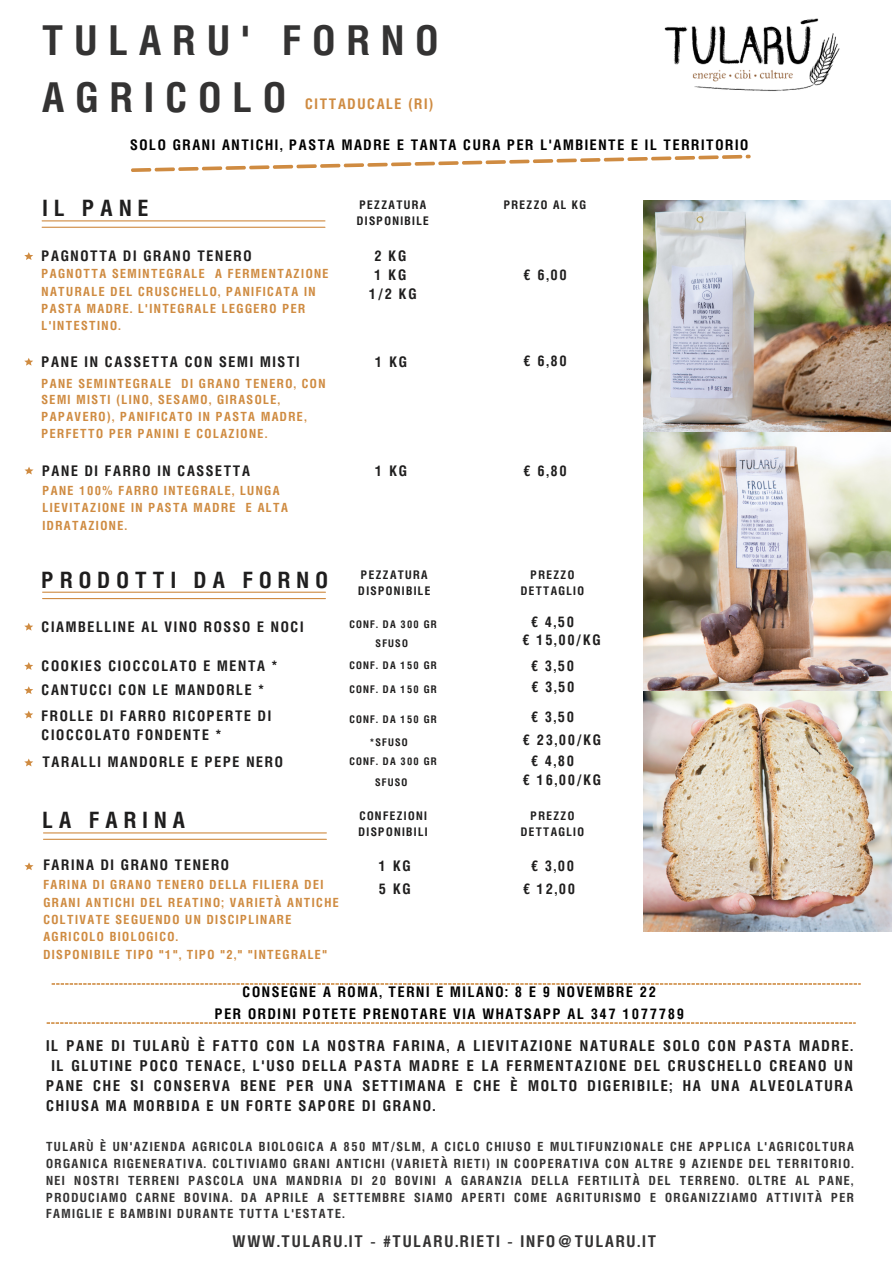
<style>
.page{position:relative;width:894px;height:1264px;background:#fff}
.page>*{position:absolute;margin:0;border:0;box-sizing:border-box;transform-origin:0 0}
.t1{font:700 41.1px/56.7px "Helios Cond";letter-spacing:.275em;color:#343333}
.t2{font:700 22.5px "Helios Cond";letter-spacing:.275em;color:#1f1e1e}
.t3{font:700 16.2px "Helios Cond";letter-spacing:.115em;color:#343333}
.t4{font:700 15px "Helios Cond";letter-spacing:.115em;color:#1f1e1e}
.t5{font:700 14.7px/21.5px "Helios Cond";letter-spacing:.115em;color:#000;text-align:center}
.t6{font:700 14.7px "Helios Cond";letter-spacing:.115em;color:#1f1e1e}
.t7{font:700 14.55px/18.9px "Helios Cond";letter-spacing:.115em;color:#1f1e1e;text-align:center}
.t8{font:700 14.55px "Helios Cond";letter-spacing:.115em;color:#000}
.t9{font:700 14.55px "Helios Cond";letter-spacing:.115em;color:#cf8b41}
.t10{font:700 12.6px/17.4px "Helios Cond";letter-spacing:.115em;color:#cf8b41}
.t11{font:700 12.6px/16.8px "Helios Cond";letter-spacing:.115em;color:#343333;text-align:justify}
.t12{font:700 11.85px/15.9px "Helios Cond";letter-spacing:.115em;color:#1f1e1e}
.t13{font:700 10.5px "Helios Cond";letter-spacing:.115em;color:#1f1e1e}
</style>
<div class="page">
<img style="left:664px;top:18px;width:176px;height:73px">
<svg style="left:24px;top:252px;width:9px;height:8px"></svg>
<svg style="left:24px;top:358px;width:9px;height:7px"></svg>
<svg style="left:25px;top:467px;width:9px;height:7px"></svg>
<hr style="left:42px;top:227px;width:283px;height:1px;background:#cf8b41">
<hr style="left:42px;top:220px;width:283px;height:1px;background:#cf8b41">
<img style="left:643px;top:201px;width:247px;height:730px">
<svg style="left:24px;top:623px;width:9px;height:7px"></svg>
<svg style="left:24px;top:662px;width:9px;height:8px"></svg>
<svg style="left:24px;top:686px;width:9px;height:8px"></svg>
<svg style="left:24px;top:710px;width:9px;height:8px"></svg>
<svg style="left:24px;top:758px;width:9px;height:8px"></svg>
<hr style="left:43px;top:598px;width:282px;height:1px;background:#cf8b41">
<hr style="left:43px;top:591px;width:282px;height:1px;background:#cf8b41">
<hr style="left:43px;top:838px;width:283px;height:1px;background:#cf8b41">
<hr style="left:43px;top:832px;width:283px;height:1px;background:#cf8b41">
<svg style="left:131px;top:155px;width:619px;height:17px"></svg>
<svg style="left:52px;top:983px;width:808px;height:1px"></svg>
<svg style="left:47px;top:1022px;width:808px;height:1px"></svg>
<svg style="left:25px;top:862px;width:9px;height:8px"></svg>
<h1 class="t1" style="left:42px;top:12px;width:398px">TULARU' FORNO<br>AGRICOLO</h1>
<p class="t9" style="left:305px;top:94px;width:130px">CITTADUCALE (RI)</p>
<p class="t8" style="left:130px;top:135px;width:619px">SOLO GRANI ANTICHI, PASTA MADRE E TANTA CURA PER L'AMBIENTE E IL TERRITORIO</p>
<h2 class="t2" style="left:42px;top:192px;width:107px">IL PANE</h2>
<p class="t7" style="left:42px;top:246px;width:211px">PAGNOTTA DI GRANO TENERO</p>
<p class="t10" style="left:42px;top:265px;width:288px">PAGNOTTA SEMINTEGRALE A FERMENTAZIONE NATURALE DEL CRUSCHELLO, PANIFICATA IN PASTA MADRE. L'INTEGRALE LEGGERO PER L'INTESTINO.</p>
<p class="t12" style="left:357px;top:197px;width:73px">PEZZATURA<br>DISPONIBILE</p>
<p class="t7" style="left:369px;top:246px;width:49px">2 KG<br>1 KG<br>1/2 KG</p>
<p class="t12" style="left:503px;top:197px;width:84px">PREZZO AL KG</p>
<p class="t7" style="left:523px;top:266px;width:45px">€ 6,00</p>
<p class="t6" style="left:42px;top:351px;width:259px">PANE IN CASSETTA CON SEMI MISTI</p>
<p class="t7" style="left:375px;top:352px;width:33px">1 KG</p>
<p class="t7" style="left:523px;top:351px;width:45px">€ 6,80</p>
<p class="t10" style="left:42px;top:374px;width:285px;line-height:16.8px">PANE SEMINTEGRALE DI GRANO TENERO, CON SEMI MISTI (LINO, SESAMO, GIRASOLE, PAPAVERO), PANIFICATO IN PASTA MADRE, PERFETTO PER PANINI E COLAZIONE.</p>
<p class="t7" style="left:42px;top:461px;width:209px">PANE DI FARRO IN CASSETTA</p>
<p class="t10" style="left:42px;top:481px;width:247px">PANE 100% FARRO INTEGRALE, LUNGA<br>LIEVITAZIONE IN PASTA MADRE E ALTA<br>IDRATAZIONE.</p>
<p class="t7" style="left:375px;top:461px;width:33px">1 KG</p>
<p class="t7" style="left:523px;top:461px;width:45px">€ 6,80</p>
<h2 class="t2" style="left:42px;top:564px;width:288px">PRODOTTI DA FORNO</h2>
<p class="t12" style="left:358px;top:566px;width:73px">PEZZATURA<br>DISPONIBILE</p>
<p class="t12" style="left:520px;top:566px;width:65px;text-align:center">PREZZO<br>DETTAGLIO</p>
<p class="t7" style="left:42px;top:617px;width:263px">CIAMBELLINE AL VINO ROSSO E NOCI</p>
<p class="t13" style="left:349px;top:617px;width:89px">CONF. DA 300 GR</p>
<p class="t7" style="left:530px;top:612px;width:45px">€ 4,50</p>
<p class="t7" style="left:42px;top:655px;width:237px">COOKIES CIOCCOLATO E MENTA *</p>
<p class="t13" style="left:349px;top:658px;width:89px">CONF. DA 150 GR</p>
<p class="t7" style="left:530px;top:655px;width:45px">€ 3,50</p>
<p class="t7" style="left:42px;top:680px;width:224px">CANTUCCI CON LE MANDORLE *</p>
<p class="t13" style="left:349px;top:681px;width:89px">CONF. DA 150 GR</p>
<p class="t7" style="left:531px;top:677px;width:45px">€ 3,50</p>
<p class="t7" style="left:42px;top:705px;width:231px;text-align:left">FROLLE DI FARRO RICOPERTE DI<br>CIOCCOLATO FONDENTE *</p>
<p class="t13" style="left:349px;top:712px;width:89px">CONF. DA 150 GR</p>
<p class="t7" style="left:530px;top:707px;width:45px">€ 3,50</p>
<p class="t7" style="left:42px;top:752px;width:242px">TARALLI MANDORLE E PEPE NERO</p>
<p class="t13" style="left:349px;top:754px;width:89px">CONF. DA 300 GR</p>
<p class="t7" style="left:530px;top:751px;width:45px">€ 4,80</p>
<p class="t13" style="left:375px;top:635px;width:34px">SFUSO</p>
<p class="t7" style="left:522px;top:630px;width:80px">€ 15,00/KG</p>
<p class="t13" style="left:370px;top:735px;width:39px">*SFUSO</p>
<p class="t7" style="left:522px;top:730px;width:80px">€ 23,00/KG</p>
<p class="t13" style="left:375px;top:775px;width:34px">SFUSO</p>
<p class="t7" style="left:522px;top:770px;width:80px">€ 16,00/KG</p>
<h2 class="t2" style="left:42px;top:805px;width:144px">LA FARINA</h2>
<p class="t12" style="left:520px;top:807px;width:65px;text-align:center">PREZZO<br>DETTAGLIO</p>
<p class="t12" style="left:358px;top:807px;width:71px">CONFEZIONI<br>DISPONIBILI</p>
<p class="t7" style="left:43px;top:855px;width:187px">FARINA DI GRANO TENERO</p>
<p class="t7" style="left:379px;top:856px;width:33px">1 KG</p>
<p class="t7" style="left:530px;top:856px;width:45px">€ 3,00</p>
<p class="t10" style="left:43px;top:875px;width:297px">FARINA DI GRANO TENERO DELLA FILIERA DEI GRANI ANTICHI DEL REATINO; VARIETÀ ANTICHE COLTIVATE SEGUENDO UN DISCIPLINARE AGRICOLO BIOLOGICO.<br>DISPONIBILE TIPO "1", TIPO "2," "INTEGRALE"</p>
<p class="t7" style="left:379px;top:879px;width:33px">5 KG</p>
<p class="t7" style="left:522px;top:879px;width:54px">€ 12,00</p>
<p class="t5" style="left:215px;top:981px;width:470px">CONSEGNE A ROMA, TERNI E MILANO: 8 E 9 NOVEMBRE 22<br>PER ORDINI POTETE PRENOTARE VIA WHATSAPP AL 347 1077789</p>
<p class="t4" style="left:46px;top:1035px;width:808px">IL PANE DI TULARÙ È FATTO CON LA NOSTRA FARINA, A LIEVITAZIONE NATURALE SOLO CON PASTA MADRE.</p>
<p class="t4" style="left:51px;top:1055px;width:802px">IL GLUTINE POCO TENACE, L'USO DELLA PASTA MADRE E LA FERMENTAZIONE DEL CRUSCHELLO CREANO UN</p>
<p class="t4" style="left:46px;top:1075px;width:808px">PANE CHE SI CONSERVA BENE PER UNA SETTIMANA E CHE È MOLTO DIGERIBILE; HA UNA ALVEOLATURA</p>
<p class="t4" style="left:46px;top:1095px;width:391px">CHIUSA MA MORBIDA E UN FORTE SAPORE DI GRANO.</p>
<p class="t11" style="left:46px;top:1137px;width:809px">TULARÙ È UN'AZIENDA AGRICOLA BIOLOGICA A 850 MT/SLM, A CICLO CHIUSO E MULTIFUNZIONALE CHE APPLICA L'AGRICOLTURA ORGANICA RIGENERATIVA. COLTIVIAMO GRANI ANTICHI (VARIETÀ RIETI) IN COOPERATIVA CON ALTRE 9 AZIENDE DEL TERRITORIO.<br>NEI NOSTRI TERRENI PASCOLA UNA MANDRIA DI 20 BOVINI A GARANZIA DELLA FERTILITÀ DEL TERRENO. OLTRE AL PANE, PRODUCIAMO CARNE BOVINA. DA APRILE A SETTEMBRE SIAMO APERTI COME AGRITURISMO E ORGANIZZIAMO ATTIVITÀ PER FAMIGLIE E BAMBINI DURANTE TUTTA L'ESTATE.</p>
<p class="t3" style="left:232px;top:1229px;width:425px">WWW.TULARU.IT - #TULARU.RIETI - INFO@TULARU.IT</p>
</div>
